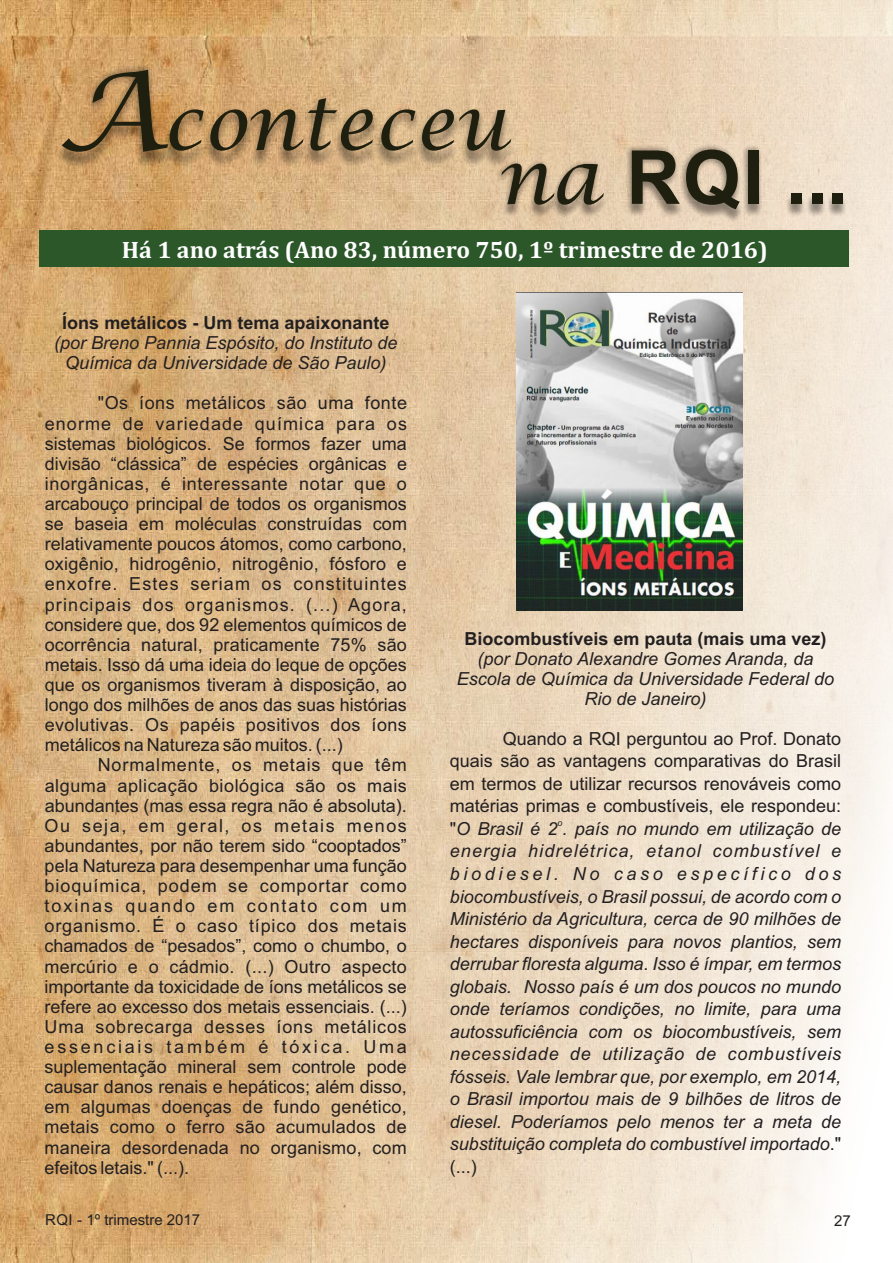
<style>
.page{position:relative;width:893px;height:1263px;background:#fff}
.page>*{position:absolute;margin:0;border:0;box-sizing:border-box;transform-origin:0 0}
.t1{font:italic 74.55px "Lucida Calligraphy";color:#1f1f10}
.t2{font:700 74.55px "Arial";color:#1f1f10}
.t3{font:700 24px "Cambria";color:#fff}
.t4{font:18px/20.1px "Arial";color:#231f20;text-align:justify}
.t5{font:italic 18px/22.5px "Arial";color:#231f20;text-align:center}
.t6{font:700 18px "Arial";color:#231f20}
.t7{font:15px "Arial";color:#231f20}
.t8{font:italic 9px "Arial";color:#231f20}
.s1{font-size:108px}
.s2{font-family:"Lucida Calligraphy";font-weight:400;font-style:italic}
.s3{font-style:normal}
</style>
<div class="page">
<img style="left:0;top:0;width:893px;height:1263px">
<img style="left:517px;top:292px;width:225px;height:319px">
<svg style="left:491px;top:139px;width:360px;height:90px;background:#d3bfa6"></svg>
<div style="left:49px;top:56px;width:473px;height:119px;background:#231f20;opacity:.49"></div>
<div style="left:39px;top:231px;width:809px;height:36px;background:#2c5729"></div>
<h1 class="t1" style="left:57px;top:86px;width:452px"><span class="s1">A</span>conteceu</h1>
<h1 class="t2" style="left:498px;top:150px;width:352px"><span class="s2">na</span> RQI ...</h1>
<h2 class="t3" style="left:122px;top:239px;width:647px">Há 1 ano atrás (Ano 83, número 750, 1º trimestre de 2016)</h2>
<p class="t6" style="left:62px;top:316px;width:329px">Íons metálicos - Um tema apaixonante</p>
<p class="t5" style="left:54px;top:334px;width:345px;line-height:20.1px">(por Breno Pannia Espósito, do Instituto de<br>Química da Universidade de São Paulo)</p>
<p class="t4" style="left:45px;top:395px;width:364px;text-indent:53px">"Os íons metálicos são uma fonte enorme de variedade química para os sistemas biológicos. Se formos fazer uma divisão “clássica” de espécies orgânicas e inorgânicas, é interessante notar que o arcabouço principal de todos os organismos se baseia em moléculas construídas com relativamente poucos átomos, como carbono, oxigênio, hidrogênio, nitrogênio, fósforo e enxofre. Estes seriam os constituintes principais dos organismos. (...) Agora, considere que, dos 92 elementos químicos de ocorrência natural, praticamente 75% são metais. Isso dá uma ideia do leque de opções que os organismos tiveram à disposição, ao longo dos milhões de anos das suas histórias evolutivas. Os papéis positivos dos íons metálicos na Natureza são muitos. (...)</p>
<p class="t4" style="left:45px;top:757px;width:364px;text-indent:53px">Normalmente, os metais que têm alguma aplicação biológica são os mais abundantes (mas essa regra não é absoluta).<br>Ou seja, em geral, os metais menos abundantes, por não terem sido “cooptados” pela Natureza para desempenhar uma função bioquímica, podem se comportar como toxinas quando em contato com um organismo. É o caso típico dos metais chamados de “pesados”, como o chumbo, o mercúrio e o cádmio. (...) Outro aspecto importante da toxicidade de íons metálicos se refere ao excesso dos metais essenciais. (...)<br>Uma sobrecarga desses íons metálicos essenciais também é tóxica. Uma suplementação mineral sem controle pode causar danos renais e hepáticos; além disso, em algumas doenças de fundo genético, metais como o ferro são acumulados de maneira desordenada no organismo, com efeitos letais." (...).</p>
<p class="t6" style="left:464px;top:632px;width:364px">Biocombustíveis em pauta (mais uma vez)</p>
<p class="t5" style="left:457px;top:650px;width:379px;line-height:20.1px">(por Donato Alexandre Gomes Aranda, da<br>Escola de Química da Universidade Federal do<br>Rio de Janeiro)</p>
<p class="t4" style="left:450px;top:729px;width:393px;line-height:22.5px;text-indent:53px">Quando a RQI perguntou ao Prof. Donato quais são as vantagens comparativas do Brasil em termos de utilizar recursos renováveis como matérias primas e combustíveis, ele respondeu:</p>
<p class="t8" style="left:557px;top:819px;width:7px">o</p>
<p class="t5" style="left:450px;top:819px;width:393px;text-align:justify"><span class="s3">"</span>O Brasil é 2 . país no mundo em utilização de energia hidrelétrica, etanol combustível e biodiesel. No caso específico dos biocombustíveis, o Brasil possui, de acordo com o Ministério da Agricultura, cerca de 90 milhões de hectares disponíveis para novos plantios, sem derrubar floresta alguma. Isso é ímpar, em termos globais. Nosso país é um dos poucos no mundo onde teríamos condições, no limite, para uma autossuficiência com os biocombustíveis, sem necessidade de utilização de combustíveis fósseis. Vale lembrar que, por exemplo, em 2014, o Brasil importou mais de 9 bilhões de litros de diesel. Poderíamos pelo menos ter a meta de substituição completa do combustível importado<span class="s3">." (...)</span></p>
<p class="t7" style="left:45px;top:1214px;width:157px">RQI - 1º trimestre 2017</p>
<p class="t7" style="left:834px;top:1215px;width:18px">27</p>
</div>
